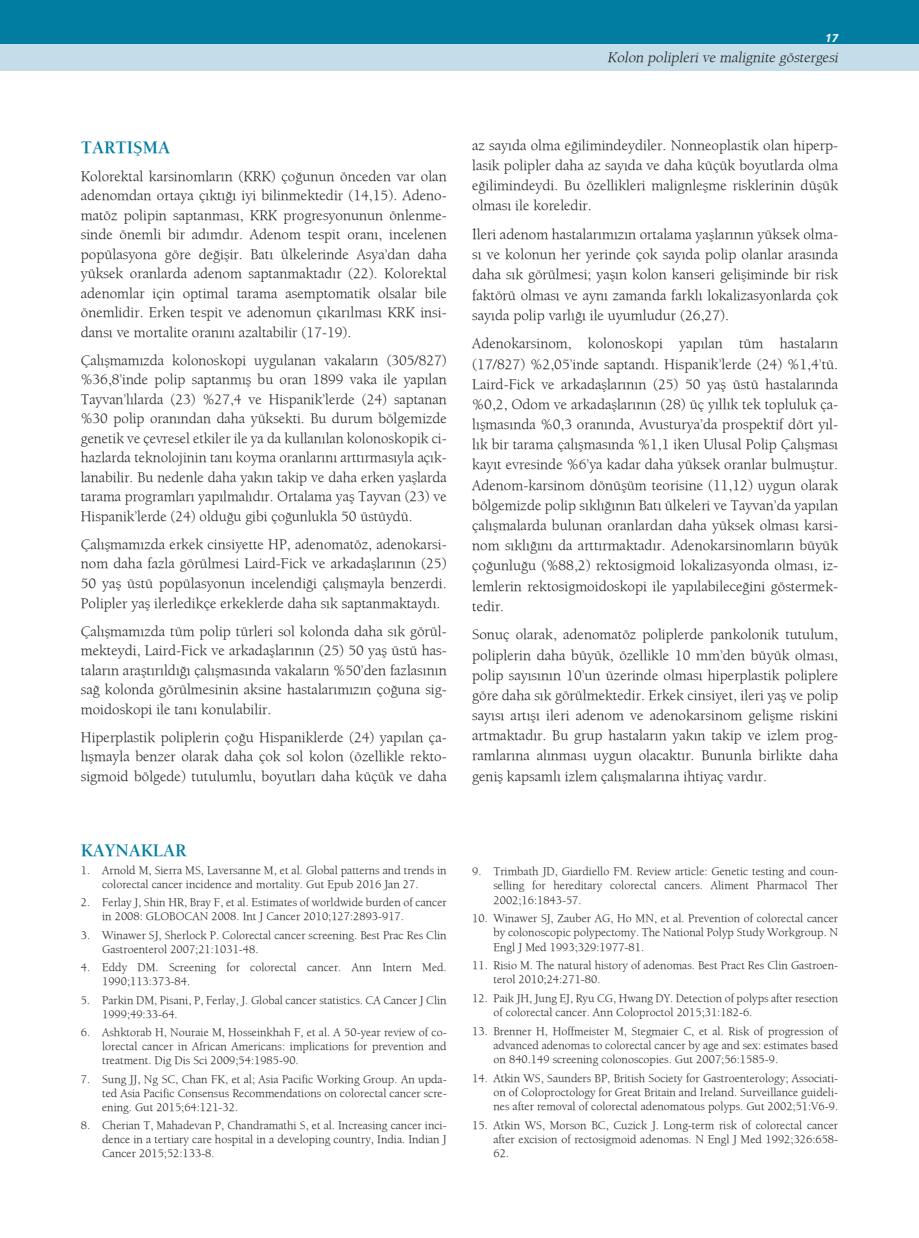
<style>
.page{position:relative;width:919px;height:1238px;background:#fff}
.page>*{position:absolute;margin:0;border:0;box-sizing:border-box;transform-origin:0 0}
.t1{font:700 18px "Berkeley";color:#007da1}
.t2{font:300 15px/20.1px "Berkeley";color:#231f20;text-align:justify}
.t3{font:italic 300 15px "Berkeley";color:#231f20}
.t4{font:300 12px/14.2px "Berkeley";color:#231f20;text-align:justify}
.t5{font:italic 700 12px "Fruga Sans";color:#fff}
</style>
<div class="page">
<div style="left:0;top:0;width:918px;height:45px;background:#007da1"></div>
<div style="left:0;top:44px;width:918px;height:27px;background:#c4dde9"></div>
<p class="t5" style="left:825px;top:31px;width:14px">17</p>
<p class="t3" style="left:607px;top:49px;width:235px">Kolon poliplerive malignite göstergesi</p>
<p class="t1" style="left:81px;top:136px;width:91px">TARTIŞMA</p>
<p class="t2" style="left:81px;top:166px;width:367px;line-height:19.5px">Kolorektal karsinomların (KRK) çoğunun önceden var olan adenomdan ortaya çıktığı iyi bilinmektedir (14,15). Adeno&shy;matöz polipin saptanması, KRK progresyonunun önlenme&shy;sinde önemli bir adımdır. Adenom tespit oranı, incelenen popülasyona göre değişir. Batı ülkelerinde Asya’dan daha yüksek oranlarda adenom saptanmaktadır (22). Kolorektal adenomlar için optimal tarama asemptomatik olsalar bile önemlidir. Erken tespit ve adenomun çıkarılması KRK insi&shy;dansı ve mortalite oranını azaltabilir (17-19).</p>
<p class="t2" style="left:81px;top:350px;width:367px;line-height:19.5px">Çalışmamızda kolonoskopi uygulanan vakaların (305/827) %36,8’inde polip saptanmış bu oran 1899 vaka ile yapılan Tayvan’lılarda (23) %27,4 ve Hispanik’lerde (24) saptanan %30 polip oranından daha yüksekti. Bu durum bölgemizde genetik ve çevresel etkiler ile ya da kullanılan kolonoskopik ci&shy;hazlarda teknolojinin tanı koyma oranlarını arttırmasıyla açık&shy;lanabilir. Bu nedenle daha yakın takip ve daha erken yaşlarda tarama programları yapılmalıdır. Ortalama yaş Tayvan (23) ve Hispanik’lerde (24) olduğu gibi çoğunlukla 50 üstüydü.</p>
<p class="t2" style="left:81px;top:534px;width:367px;line-height:19.5px">Çalışmamızda erkek cinsiyette HP, adenomatöz, adenokarsi&shy;nom daha fazla görülmesi Laird-Fick ve arkadaşlarının (25)<br>50 yaş üstü popülasyonun incelendiği çalışmayla benzerdi.<br>Polipler yaş ilerledikçe erkeklerde daha sık saptanmaktaydı.</p>
<p class="t2" style="left:81px;top:620px;width:367px;line-height:19.5px">Çalışmamızda tüm polip türleri sol kolonda daha sık görül&shy;mekteydi, Laird-Fick ve arkadaşlarının (25) 50 yaş üstü has&shy;taların araştırıldığı çalışmasında vakaların %50’den fazlasının sağ kolonda görülmesinin aksine hastalarımızın çoğuna sig&shy;moidoskopi ile tanı konulabilir.</p>
<p class="t2" style="left:81px;top:726px;width:367px;line-height:19.5px">Hiperplastik poliplerin çoğu Hispaniklerde (24) yapılan ça&shy;lışmayla benzer olarak daha çok sol kolon (özellikle rekto&shy;sigmoid bölgede) tutulumlu, boyutları daha küçük ve daha</p>
<p class="t1" style="left:81px;top:839px;width:107px">KAYNAKLAR</p>
<p class="t4" style="left:81px;top:863px;width:367px;text-align:center">1. Arnold M, Sierra MS, Laversanne M, et al. Global patterns and trends in colorectal cancer incidence and mortality. Gut Epub 2016 Jan 27.</p>
<p class="t4" style="left:102px;top:895px;width:346px;text-indent:-21px">2. Ferlay J, Shin HR, Bray F, et al. Estimates of worldwide burden of cancer in 2008: GLOBOCAN 2008. Int J Cancer 2010;127:2893-917.</p>
<p class="t4" style="left:102px;top:927px;width:346px;text-indent:-21px">3. Winawer SJ, Sherlock P. Colorectal cancer screening. Best Prac Res Clin<br>Gastroenterol 2007;21:1031-48.</p>
<p class="t4" style="left:102px;top:960px;width:346px;text-indent:-21px">4. Eddy DM. Screening for colorectal cancer. Ann Intern Med.<br>1990;113:373-84.</p>
<p class="t4" style="left:102px;top:992px;width:346px;text-indent:-21px">5. Parkin DM, Pisani, P, Ferlay, J. Global cancer statistics. CA Cancer J Clin<br>1999;49:33-64.</p>
<p class="t4" style="left:102px;top:1024px;width:346px;text-indent:-21px">6. Ashktorab H, Nouraie M, Hosseinkhah F, et al. A 50-year review of co&shy;lorectal cancer in African Americans: implications for prevention and treatment. Dig Dis Sci 2009;54:1985-90.</p>
<p class="t4" style="left:102px;top:1071px;width:346px;text-indent:-21px">7. Sung JJ, Ng SC, Chan FK, et al; Asia Pacific Working Group. An upda&shy;ted Asia Pacific Consensus Recommendations on colorectal cancer scre&shy;ening. Gut 2015;64:121-32.</p>
<p class="t4" style="left:102px;top:1117px;width:346px;text-indent:-21px">8. Cherian T, Mahadevan P, Chandramathi S, et al. Increasing cancer inci&shy;dence in a tertiary care hospital in a developing country, India. Indian J Cancer 2015;52:133-8.</p>
<p class="t2" style="left:472px;top:135px;width:367px">az sayıda olma eğilimindeydiler. Nonneoplastik olan hiperp&shy;lasik polipler daha az sayıda ve daha küçük boyutlarda olma eğilimindeydi. Bu özellikleri malignleşme risklerinin düşük olması ile koreledir.</p>
<p class="t2" style="left:472px;top:224px;width:367px">İleri adenom hastalarımızın ortalama yaşlarının yüksek olma&shy;sı ve kolonun her yerinde çok sayıda polip olanlar arasında daha sık görülmesi; yaşın kolon kanseri gelişiminde bir risk faktörü olması ve aynı zamanda farklı lokalizasyonlarda çok sayıda polip varlığı ile uyumludur (26,27).</p>
<p class="t2" style="left:472px;top:333px;width:367px">Adenokarsinom, kolonoskopi yapılan tüm hastaların (17/827) %2,05’inde saptandı. Hispanik’lerde (24) %1,4’tü.<br>Laird-Fick ve arkadaşlarının (25) 50 yaş üstü hastalarında %0,2, Odom ve arkadaşlarının (28) üç yıllık tek topluluk ça&shy;lışmasında %0,3 oranında, Avusturya’da prospektif dört yıl&shy;lık bir tarama çalışmasında %1,1 iken Ulusal Polip Çalışması kayıt evresinde %6’ya kadar daha yüksek oranlar bulmuştur.<br>Adenom-karsinom dönüşüm teorisine (11,12) uygun olarak bölgemizde polip sıklığının Batı ülkeleri ve Tayvan’da yapılan çalışmalarda bulunan oranlardan daha yüksek olması karsi&shy;nom sıklığını da arttırmaktadır. Adenokarsinomların büyük çoğunluğu (%88,2) rektosigmoid lokalizasyonda olması, iz&shy;lemlerin rektosigmoidoskopi ile yapılabileceğini göstermek&shy;tedir.</p>
<p class="t2" style="left:472px;top:624px;width:367px">Sonuç olarak, adenomatöz poliplerde pankolonik tutulum, poliplerin daha büyük, özellikle 10 mm’den büyük olması, polip sayısının 10’un üzerinde olması hiperplastik poliplere göre daha sık görülmektedir. Erkek cinsiyet, ileri yaş ve polip sayısı artışı ileri adenom ve adenokarsinom gelişme riskini artmaktadır. Bu grup hastaların yakın takip ve izlem prog&shy;ramlarına alınması uygun olacaktır. Bununla birlikte daha geniş kapsamlı izlem çalışmalarına ihtiyaç vardır.</p>
<p class="t4" style="left:493px;top:863px;width:346px;text-indent:-21px">9. Trimbath JD, Giardiello FM. Review article: Genetic testing and coun&shy;selling for hereditary colorectal cancers. Aliment Pharmacol Ther 2002;16:1843-57.</p>
<p class="t4" style="left:493px;top:910px;width:346px;text-indent:-21px">10. Winawer SJ, Zauber AG, Ho MN, et al. Prevention of colorectal cancer by colonoscopic polypectomy. The National Polyp Study Workgroup. N Engl J Med 1993;329:1977-81.</p>
<p class="t4" style="left:493px;top:957px;width:346px;text-indent:-21px">11. Risio M. The natural history of adenomas. Best Pract Res Clin Gastroen&shy;terol 2010;24:271-80.</p>
<p class="t4" style="left:493px;top:990px;width:346px;text-indent:-21px">12. Paik JH, Jung EJ, Ryu CG, Hwang DY. Detection of polyps after resection of colorectal cancer. Ann Coloproctol 2015;31:182-6.</p>
<p class="t4" style="left:493px;top:1023px;width:346px;text-indent:-21px">13. Brenner H, Hoffmeister M, Stegmaier C, et al. Risk of progression of advanced adenomas to colorectal cancer by age and sex: estimates based on 840.149 screening colonoscopies. Gut 2007;56:1585-9.</p>
<p class="t4" style="left:493px;top:1070px;width:346px;text-indent:-21px">14. Atkin WS, Saunders BP, British Society for Gastroenterology; Associati&shy;on of Coloproctology for Great Britain and Ireland. Surveillance guideli&shy;nes after removal of colorectal adenomatous polyps. Gut 2002;51:V6-9.</p>
<p class="t4" style="left:493px;top:1117px;width:346px;text-indent:-21px">15. Atkin WS, Morson BC, Cuzick J. Long-term risk of colorectal cancer after excision of rectosigmoid adenomas. N Engl J Med 1992;326:658- 62.</p>
</div>
